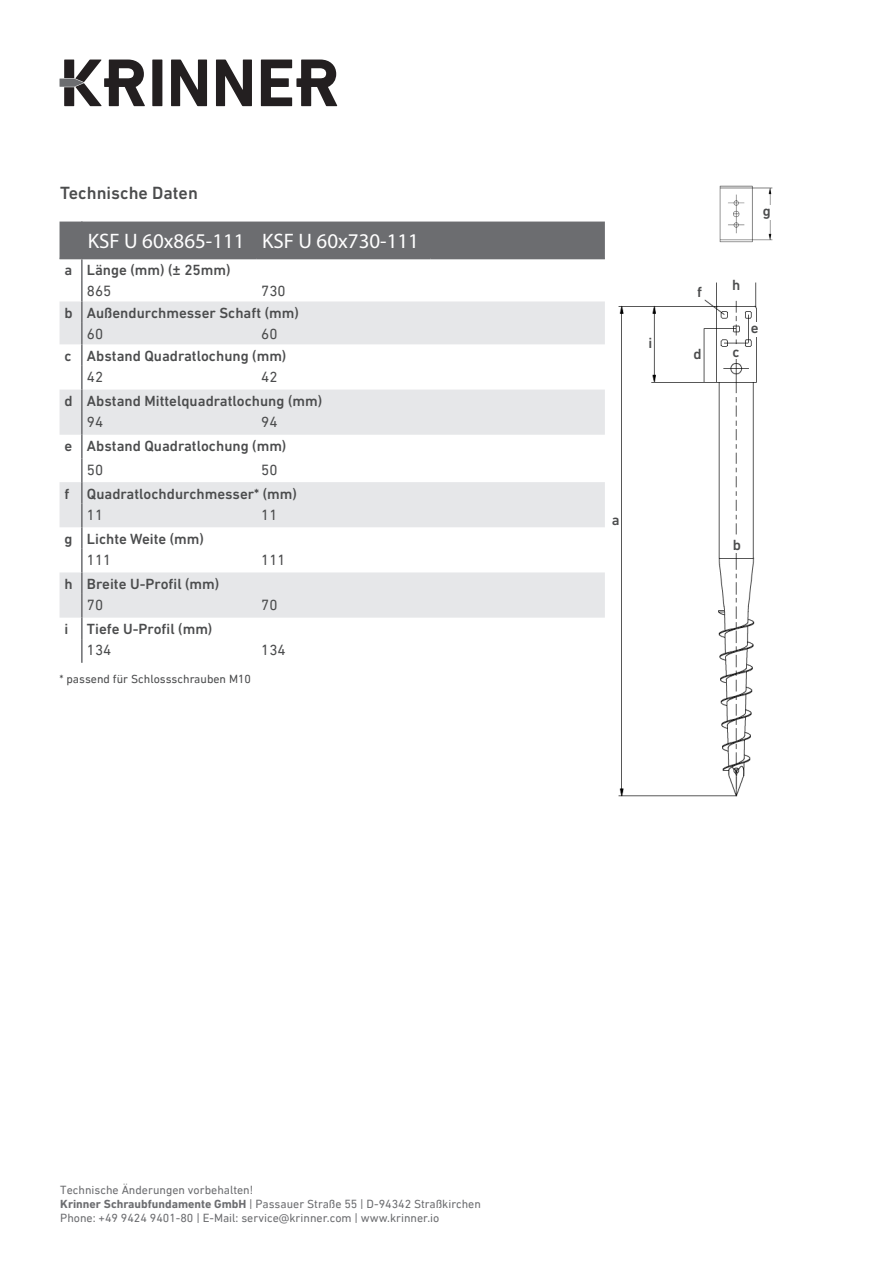
<style>
.page{position:relative;width:893px;height:1263px;background:#fff}
.page>*{position:absolute;margin:0;border:0;box-sizing:border-box;transform-origin:0 0}
.Subline{font:21px "Myriad Pro";color:#fff}
.Subline-2{font:500 18px "DIN Next LT Pro";color:#4b4c4d}
.Subline-3{font:500 15px "DIN Next LT Pro";color:#4b4c4d}
.Subline-4{font:15px "DIN Next LT Pro";color:#4b4c4d}
.t1{font:12px/14.4px "DIN Next LT Pro";color:#6c6d70}
.Subline-5{font:12px "DIN Next LT Pro";color:#4b4c4d}
.s1{font-weight:700}
</style>
<div class="page">
<div style="left:152px;top:60px;width:10px;height:46px;background:#231f20"></div>
<svg style="left:171px;top:60px;width:36px;height:46px"></svg>
<svg style="left:216px;top:60px;width:36px;height:46px"></svg>
<svg style="left:261px;top:60px;width:76px;height:46px"></svg>
<svg style="left:60px;top:60px;width:85px;height:46px"></svg>
<svg style="left:60px;top:301px;width:545px;height:317px;fill:#e6e7e9"></svg>
<div style="left:60px;top:222px;width:545px;height:37px;background:#6c6d70"></div>
<hr style="left:82px;top:258px;width:174px;height:1px;background:#6c6d70">
<hr style="left:256px;top:258px;width:175px;height:1px;background:#6c6d70">
<hr style="left:431px;top:258px;width:174px;height:1px;background:#6c6d70">
<hr style="left:81px;top:259px;width:2px;height:21px;background:#6c6d70">
<hr style="left:81px;top:280px;width:2px;height:21px;background:#6c6d70">
<hr style="left:81px;top:301px;width:2px;height:22px;background:#6c6d70">
<hr style="left:81px;top:323px;width:2px;height:21px;background:#6c6d70">
<hr style="left:81px;top:344px;width:2px;height:22px;background:#6c6d70">
<hr style="left:81px;top:366px;width:2px;height:24px;background:#6c6d70">
<hr style="left:81px;top:390px;width:2px;height:21px;background:#6c6d70">
<hr style="left:81px;top:411px;width:2px;height:24px;background:#6c6d70">
<hr style="left:81px;top:435px;width:2px;height:23px;background:#6c6d70">
<hr style="left:81px;top:458px;width:2px;height:24px;background:#6c6d70">
<hr style="left:81px;top:482px;width:2px;height:22px;background:#6c6d70">
<hr style="left:81px;top:504px;width:2px;height:23px;background:#6c6d70">
<hr style="left:81px;top:527px;width:2px;height:22px;background:#6c6d70">
<hr style="left:81px;top:549px;width:2px;height:23px;background:#6c6d70">
<hr style="left:81px;top:572px;width:2px;height:22px;background:#6c6d70">
<hr style="left:81px;top:594px;width:2px;height:24px;background:#6c6d70">
<hr style="left:81px;top:618px;width:2px;height:21px;background:#6c6d70">
<hr style="left:81px;top:639px;width:2px;height:24px;background:#6c6d70">
<img style="left:719px;top:186px;width:54px;height:56px">
<img style="left:618px;top:282px;width:139px;height:515px">
<div style="left:760px;top:205px;width:13px;height:15px;background:#fff"></div>
<div style="left:724px;top:538px;width:26px;height:15px;background:#fff"></div>
<div style="left:695px;top:286px;width:9px;height:15px;background:#fff"></div>
<div style="left:750px;top:322px;width:9px;height:15px;background:#fff"></div>
<div style="left:732px;top:346px;width:8px;height:12px;background:#fff"></div>
<div style="left:693px;top:348px;width:9px;height:14px;background:#fff"></div>
<p class="Subline-2" style="left:60px;top:182px;width:139px">Technische Daten</p>
<p class="Subline" style="left:88px;top:228px;width:158px">KSF U 60x865-111</p>
<p class="Subline" style="left:262px;top:228px;width:158px">KSF U 60x730-111</p>
<p class="Subline-3" style="left:65px;top:261px;width:9px">a</p>
<p class="Subline-3" style="left:87px;top:261px;width:145px">Länge (mm) (± 25mm)</p>
<p class="Subline-4" style="left:87px;top:283px;width:26px">865</p>
<p class="Subline-4" style="left:261px;top:283px;width:26px">730</p>
<p class="Subline-3" style="left:65px;top:304px;width:10px">b</p>
<p class="Subline-3" style="left:87px;top:304px;width:213px">Außendurchmesser Schaft (mm)</p>
<p class="Subline-4" style="left:87px;top:325px;width:18px">60</p>
<p class="Subline-4" style="left:261px;top:325px;width:18px">60</p>
<p class="Subline-3" style="left:65px;top:347px;width:9px">c</p>
<p class="Subline-3" style="left:87px;top:347px;width:201px">Abstand Quadratlochung (mm)</p>
<p class="Subline-4" style="left:87px;top:368px;width:18px">42</p>
<p class="Subline-4" style="left:261px;top:368px;width:18px">42</p>
<p class="Subline-3" style="left:65px;top:392px;width:10px">d</p>
<p class="Subline-3" style="left:87px;top:392px;width:237px">Abstand Mittelquadratlochung (mm)</p>
<p class="Subline-4" style="left:87px;top:414px;width:18px">94</p>
<p class="Subline-4" style="left:261px;top:414px;width:18px">94</p>
<p class="Subline-3" style="left:65px;top:437px;width:9px">e</p>
<p class="Subline-3" style="left:87px;top:437px;width:201px">Abstand Quadratlochung (mm)</p>
<p class="Subline-4" style="left:87px;top:461px;width:18px">50</p>
<p class="Subline-4" style="left:261px;top:461px;width:18px">50</p>
<p class="Subline-3" style="left:65px;top:485px;width:6px">f</p>
<p class="Subline-3" style="left:87px;top:485px;width:211px">Quadratlochdurchmesser* (mm)</p>
<p class="Subline-4" style="left:87px;top:506px;width:18px">11</p>
<p class="Subline-4" style="left:261px;top:506px;width:18px">11</p>
<p class="Subline-3" style="left:65px;top:530px;width:10px">g</p>
<p class="Subline-3" style="left:87px;top:530px;width:119px">Lichte Weite (mm)</p>
<p class="Subline-4" style="left:87px;top:551px;width:26px">111</p>
<p class="Subline-4" style="left:261px;top:551px;width:26px">111</p>
<p class="Subline-3" style="left:65px;top:575px;width:10px">h</p>
<p class="Subline-3" style="left:87px;top:575px;width:134px">Breite U-Profil (mm)</p>
<p class="Subline-4" style="left:87px;top:596px;width:18px">70</p>
<p class="Subline-4" style="left:261px;top:596px;width:18px">70</p>
<p class="Subline-3" style="left:65px;top:620px;width:5px">i</p>
<p class="Subline-3" style="left:87px;top:620px;width:127px">Tiefe U-Profil (mm)</p>
<p class="Subline-4" style="left:87px;top:642px;width:26px">134</p>
<p class="Subline-4" style="left:261px;top:642px;width:26px">134</p>
<p class="Subline-5" style="left:60px;top:672px;width:193px">* passend für Schlossschrauben M10</p>
<p class="Subline-3" style="left:648px;top:335px;width:5px">i</p>
<p class="Subline-3" style="left:763px;top:203px;width:10px">g</p>
<p class="Subline-3" style="left:697px;top:284px;width:6px">f</p>
<p class="Subline-3" style="left:732px;top:276px;width:10px">h</p>
<p class="Subline-3" style="left:694px;top:345px;width:10px">d</p>
<p class="Subline-3" style="left:732px;top:343px;width:9px">c</p>
<p class="Subline-3" style="left:751px;top:320px;width:9px">e</p>
<p class="Subline-3" style="left:612px;top:511px;width:9px">a</p>
<p class="Subline-3" style="left:733px;top:536px;width:10px">b</p>
<p class="t1" style="left:60px;top:1182px;width:422px">Technische Änderungen vorbehalten!<br><span class="s1">Krinner Schraubfundamente GmbH</span> | Passauer Straße 55 | D-94342 Straßkirchen<br>Phone: +49 9424 9401-80 | E-Mail: service@krinner.com | www.krinner.io</p>
</div>
